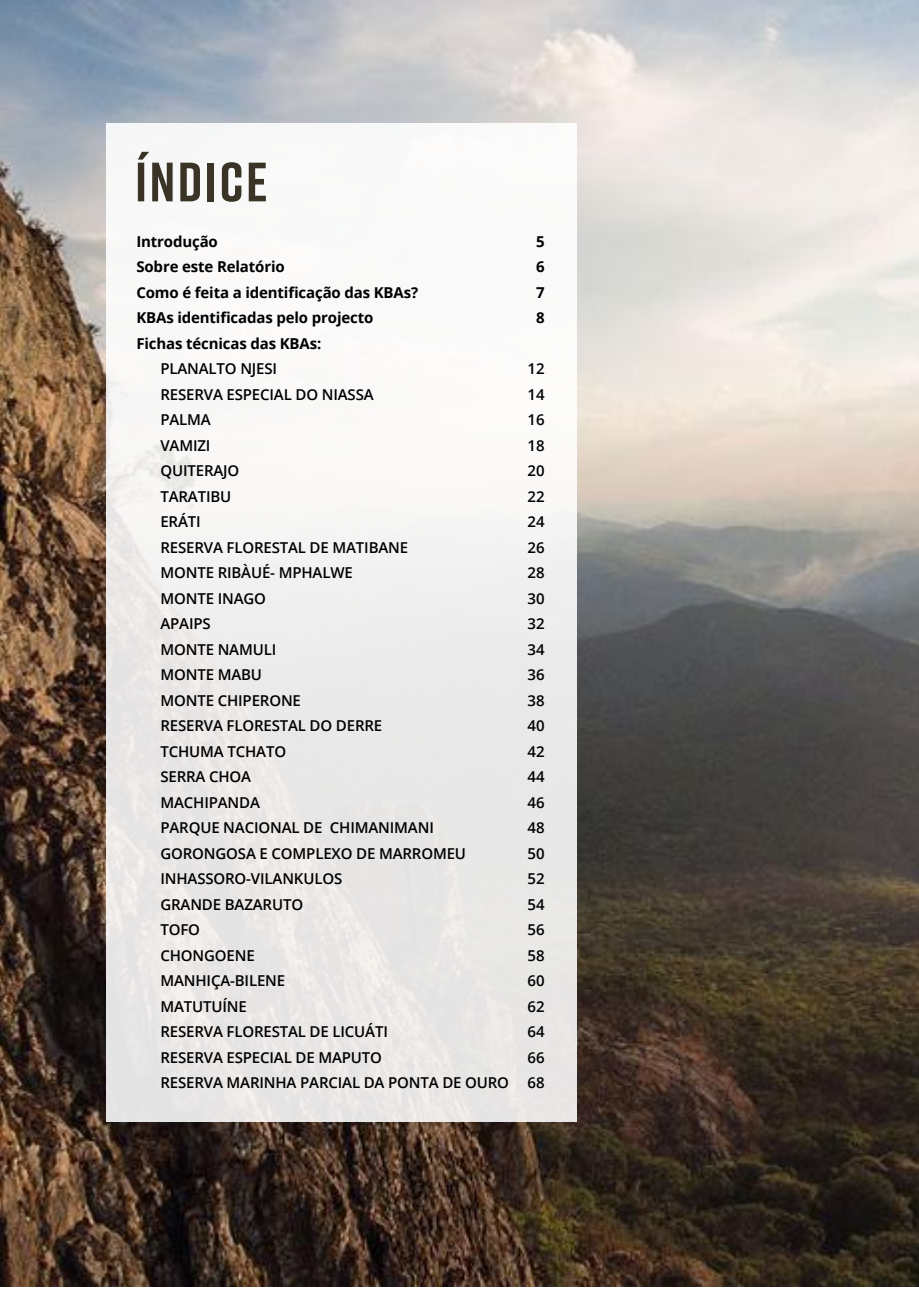
<style>
.page{position:relative;width:919px;height:1289px;background:#fff}
.page>*{position:absolute;margin:0;border:0;box-sizing:border-box;transform-origin:0 0}
.t1{font:700 55.2px "Rift";letter-spacing:.04em;color:#3a3426}
.t2{font:600 15px/25.5px "Open Sans";letter-spacing:-.01em;color:#000;text-align:right}
.t3{font:700 15px "Open Sans";letter-spacing:-.01em;color:#000}
</style>
<div class="page">
<img style="left:0;top:0;width:918px;height:1286px">
<div style="left:106px;top:123px;width:470px;height:999px;background:linear-gradient(to right,#f0eeed,#f1f1f0)"></div>
<h1 class="t1" style="left:135px;top:142px;width:134px">ÍNDICE</h1>
<p class="t3" style="left:136px;top:230px;width:83px">Introdução</p>
<p class="t3" style="left:536px;top:230px;width:10px">5</p>
<p class="t3" style="left:136px;top:256px;width:150px">Sobre este Relatório</p>
<p class="t3" style="left:536px;top:256px;width:10px">6</p>
<p class="t3" style="left:136px;top:281px;width:283px">Como é feita a identificação das KBAs?</p>
<p class="t3" style="left:536px;top:281px;width:10px">7</p>
<p class="t3" style="left:136px;top:307px;width:238px">KBAs identificadas pelo projecto</p>
<p class="t3" style="left:536px;top:307px;width:10px">8</p>
<p class="t3" style="left:136px;top:332px;width:186px">Fichas técnicas das KBAs:</p>
<p class="t2" style="left:160px;top:355px;width:118px">PLANALTO NJESI</p>
<p class="t2" style="left:527px;top:355px;width:18px">12</p>
<p class="t2" style="left:160px;top:381px;width:215px">RESERVA ESPECIAL DO NIASSA</p>
<p class="t2" style="left:527px;top:381px;width:18px">14</p>
<p class="t2" style="left:160px;top:406px;width:52px">PALMA</p>
<p class="t2" style="left:527px;top:406px;width:18px">16</p>
<p class="t2" style="left:160px;top:432px;width:52px">VAMIZI</p>
<p class="t2" style="left:527px;top:432px;width:18px">18</p>
<p class="t2" style="left:160px;top:457px;width:80px">QUITERAJO</p>
<p class="t2" style="left:527px;top:457px;width:18px">20</p>
<p class="t2" style="left:160px;top:483px;width:72px">TARATIBU</p>
<p class="t2" style="left:527px;top:483px;width:18px">22</p>
<p class="t2" style="left:160px;top:508px;width:42px">ERÁTI</p>
<p class="t2" style="left:527px;top:508px;width:18px">24</p>
<p class="t2" style="left:160px;top:534px;width:249px">RESERVA FLORESTAL DE MATIBANE</p>
<p class="t2" style="left:527px;top:534px;width:18px">26</p>
<p class="t2" style="left:160px;top:559px;width:194px">MONTE RIBÀUÉ- MPHALWE</p>
<p class="t2" style="left:527px;top:559px;width:18px">28</p>
<p class="t2" style="left:160px;top:585px;width:107px">MONTE INAGO</p>
<p class="t2" style="left:527px;top:585px;width:18px">30</p>
<p class="t2" style="left:160px;top:610px;width:52px">APAIPS</p>
<p class="t2" style="left:527px;top:610px;width:18px">32</p>
<p class="t2" style="left:160px;top:636px;width:117px">MONTE NAMULI</p>
<p class="t2" style="left:527px;top:636px;width:18px">34</p>
<p class="t2" style="left:160px;top:661px;width:103px">MONTE MABU</p>
<p class="t2" style="left:527px;top:661px;width:18px">36</p>
<p class="t2" style="left:160px;top:687px;width:142px">MONTE CHIPERONE</p>
<p class="t2" style="left:527px;top:687px;width:18px">38</p>
<p class="t2" style="left:160px;top:712px;width:223px">RESERVA FLORESTAL DO DERRE</p>
<p class="t2" style="left:527px;top:712px;width:18px">40</p>
<p class="t2" style="left:160px;top:738px;width:127px">TCHUMA TCHATO</p>
<p class="t2" style="left:527px;top:738px;width:18px">42</p>
<p class="t2" style="left:160px;top:763px;width:92px">SERRA CHOA</p>
<p class="t2" style="left:527px;top:763px;width:18px">44</p>
<p class="t2" style="left:160px;top:789px;width:101px">MACHIPANDA</p>
<p class="t2" style="left:527px;top:789px;width:18px">46</p>
<p class="t2" style="left:160px;top:814px;width:275px">PARQUE NACIONAL DE CHIMANIMANI</p>
<p class="t2" style="left:527px;top:814px;width:18px">48</p>
<p class="t2" style="left:160px;top:840px;width:307px">GORONGOSA E COMPLEXO DE MARROMEU</p>
<p class="t2" style="left:527px;top:840px;width:18px">50</p>
<p class="t2" style="left:160px;top:865px;width:183px">INHASSORO-VILANKULOS</p>
<p class="t2" style="left:527px;top:865px;width:18px">52</p>
<p class="t2" style="left:160px;top:891px;width:144px">GRANDE BAZARUTO</p>
<p class="t2" style="left:527px;top:891px;width:18px">54</p>
<p class="t2" style="left:160px;top:916px;width:41px">TOFO</p>
<p class="t2" style="left:527px;top:916px;width:18px">56</p>
<p class="t2" style="left:160px;top:942px;width:96px">CHONGOENE</p>
<p class="t2" style="left:527px;top:942px;width:18px">58</p>
<p class="t2" style="left:160px;top:967px;width:126px">MANHIÇA-BILENE</p>
<p class="t2" style="left:527px;top:967px;width:18px">60</p>
<p class="t2" style="left:160px;top:993px;width:88px">MATUTUÍNE</p>
<p class="t2" style="left:527px;top:993px;width:18px">62</p>
<p class="t2" style="left:160px;top:1018px;width:229px">RESERVA FLORESTAL DE LICUÁTI</p>
<p class="t2" style="left:527px;top:1018px;width:18px">64</p>
<p class="t2" style="left:160px;top:1044px;width:223px">RESERVA ESPECIAL DE MAPUTO</p>
<p class="t2" style="left:160px;top:1044px;width:385px">66<br>RESERVA MARINHA PARCIAL DA PONTA DE OURO 68</p>
</div>
